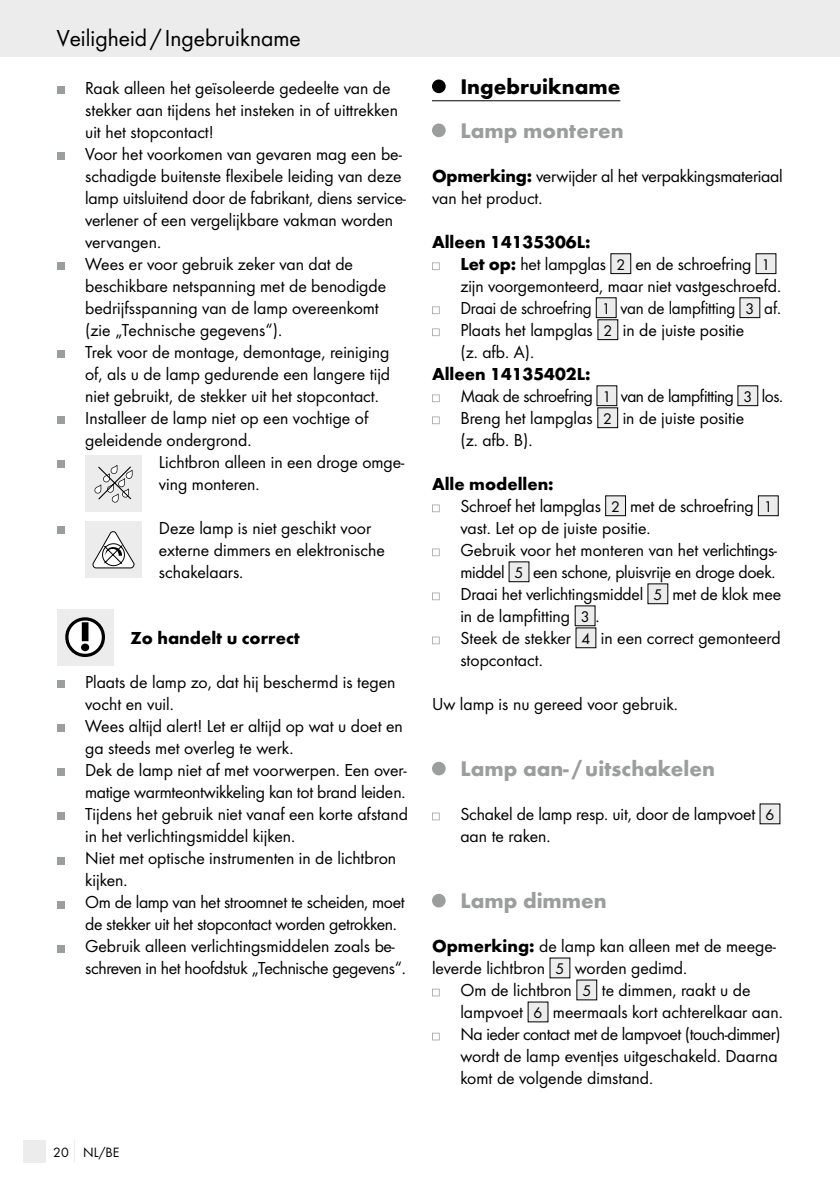
<style>
.page{position:relative;width:840px;height:1191px;background:#fff}
.page>*{position:absolute;margin:0;border:0;box-sizing:border-box;transform-origin:0 0}
.t1{font:24px "Futura Boo";color:#000}
.t2{font:700 22px "Futura";color:#9c9d9d}
.t3{font:700 22px "Futura";color:#000}
.t4{font:18px/22px "Futura Boo";color:#000}
.t5{font:700 18px "Futura";color:#000}
.t6{font:14px "Futura Boo";color:#000}
.s1{font-family:"Futura";font-weight:700}
.s2{font-size:16px}
</style>
<div class="page">
<div style="left:23px;top:1140px;width:22px;height:22px;background:#ececec"></div>
<svg style="left:74px;top:1140px;width:1px;height:22px"></svg>
<div style="left:0;top:0;width:839px;height:57px;background:#ececec"></div>
<div style="left:57px;top:86px;width:7px;height:8px;background:#9c9d9d"></div>
<div style="left:57px;top:152px;width:7px;height:8px;background:#9c9d9d"></div>
<div style="left:57px;top:262px;width:7px;height:8px;background:#9c9d9d"></div>
<div style="left:57px;top:350px;width:7px;height:8px;background:#9c9d9d"></div>
<div style="left:57px;top:416px;width:7px;height:8px;background:#9c9d9d"></div>
<div style="left:57px;top:460px;width:7px;height:8px;background:#9c9d9d"></div>
<div style="left:85px;top:455px;width:57px;height:57px;background:#ececec"></div>
<svg style="left:94px;top:465px;width:39px;height:37px"></svg>
<div style="left:57px;top:526px;width:7px;height:8px;background:#9c9d9d"></div>
<div style="left:85px;top:521px;width:57px;height:57px;background:#ececec"></div>
<svg style="left:92px;top:531px;width:43px;height:38px"></svg>
<div style="left:57px;top:609px;width:56px;height:56px;background:#ececec"></div>
<svg style="left:65px;top:617px;width:40px;height:40px"></svg>
<div style="left:57px;top:680px;width:7px;height:8px;background:#9c9d9d"></div>
<div style="left:57px;top:724px;width:7px;height:8px;background:#9c9d9d"></div>
<div style="left:57px;top:768px;width:7px;height:8px;background:#9c9d9d"></div>
<div style="left:57px;top:812px;width:7px;height:8px;background:#9c9d9d"></div>
<div style="left:57px;top:856px;width:7px;height:8px;background:#9c9d9d"></div>
<div style="left:57px;top:900px;width:7px;height:8px;background:#9c9d9d"></div>
<div style="left:57px;top:944px;width:7px;height:8px;background:#9c9d9d"></div>
<hr style="left:432px;top:100px;width:188px;height:1px;background:#000">
<div style="left:432px;top:79px;width:13px;height:14px;background:#000;border-radius:50%"></div>
<div style="left:432px;top:123px;width:13px;height:14px;background:#9c9d9d;border-radius:50%"></div>
<svg style="left:432px;top:262px;width:7px;height:8px"></svg>
<div style="left:610px;top:254px;width:20px;height:20px;background:#ececec"></div>
<div style="left:610px;top:253px;width:21px;height:21px;border:1px solid #000"></div>
<div style="left:755px;top:254px;width:20px;height:20px;background:#ececec"></div>
<div style="left:755px;top:253px;width:21px;height:21px;border:1px solid #000"></div>
<svg style="left:432px;top:306px;width:7px;height:8px"></svg>
<div style="left:596px;top:298px;width:19px;height:20px;background:#ececec"></div>
<div style="left:595px;top:297px;width:21px;height:21px;border:1px solid #000"></div>
<div style="left:739px;top:298px;width:20px;height:20px;background:#ececec"></div>
<svg style="left:432px;top:328px;width:7px;height:8px"></svg>
<div style="left:597px;top:320px;width:20px;height:20px;background:#ececec"></div>
<svg style="left:432px;top:394px;width:7px;height:8px"></svg>
<div style="left:596px;top:386px;width:20px;height:20px;background:#ececec"></div>
<div style="left:737px;top:386px;width:20px;height:20px;background:#ececec"></div>
<svg style="left:432px;top:416px;width:7px;height:8px"></svg>
<div style="left:597px;top:408px;width:20px;height:20px;background:#ececec"></div>
<svg style="left:432px;top:504px;width:7px;height:8px"></svg>
<div style="left:605px;top:496px;width:20px;height:20px;background:#ececec"></div>
<div style="left:604px;top:495px;width:21px;height:21px;border:1px solid #000"></div>
<div style="left:758px;top:496px;width:19px;height:20px;background:#ececec"></div>
<div style="left:757px;top:495px;width:21px;height:21px;border:1px solid #000"></div>
<svg style="left:432px;top:548px;width:7px;height:8px"></svg>
<div style="left:509px;top:562px;width:19px;height:20px;background:#ececec"></div>
<svg style="left:432px;top:592px;width:7px;height:8px"></svg>
<div style="left:647px;top:584px;width:20px;height:20px;background:#ececec"></div>
<div style="left:575px;top:606px;width:19px;height:20px;background:#ececec"></div>
<svg style="left:432px;top:636px;width:7px;height:8px"></svg>
<div style="left:575px;top:628px;width:20px;height:20px;background:#ececec"></div>
<div style="left:432px;top:761px;width:13px;height:14px;background:#9c9d9d;border-radius:50%"></div>
<svg style="left:432px;top:812px;width:7px;height:8px"></svg>
<div style="left:759px;top:804px;width:20px;height:20px;background:#ececec"></div>
<div style="left:432px;top:893px;width:13px;height:14px;background:#9c9d9d;border-radius:50%"></div>
<div style="left:549px;top:958px;width:20px;height:20px;background:#ececec"></div>
<svg style="left:432px;top:988px;width:7px;height:8px"></svg>
<div style="left:576px;top:980px;width:20px;height:20px;background:#ececec"></div>
<div style="left:528px;top:1002px;width:19px;height:20px;background:#ececec"></div>
<svg style="left:432px;top:1032px;width:7px;height:8px"></svg>
<h1 class="t1" style="left:57px;top:24px;width:245px">Veiligheid/ Ingebruikname</h1>
<p class="t4" style="left:85px;top:77px;width:307px">Raak alleen het geïsoleerde gedeelte van de</p>
<p class="t4" style="left:85px;top:99px;width:314px">stekker aan tijdens het insteken in of uittrekken</p>
<p class="t4" style="left:85px;top:121px;width:130px">uit het stopcontact!</p>
<p class="t4" style="left:85px;top:143px;width:318px">Voor het voorkomen van gevaren mag een be-</p>
<p class="t4" style="left:85px;top:165px;width:317px">schadigde buitenste flexibele leiding van deze</p>
<p class="t4" style="left:85px;top:187px;width:322px">lamp uitsluitend door de fabrikant, diens service-</p>
<p class="t4" style="left:85px;top:209px;width:309px">verlener of een vergelijkbare vakman worden</p>
<p class="t4" style="left:85px;top:231px;width:77px">vervangen.</p>
<p class="t4" style="left:85px;top:253px;width:269px">Wees er voor gebruik zeker van dat de</p>
<p class="t4" style="left:85px;top:275px;width:302px">beschikbare netspanning met de benodigde</p>
<p class="t4" style="left:85px;top:297px;width:295px">bedrijfsspanning van de lamp overeenkomt</p>
<p class="t4" style="left:85px;top:319px;width:198px">(zie „Technische gegevens“).</p>
<p class="t4" style="left:85px;top:341px;width:305px">Trek voor de montage, demontage, reiniging</p>
<p class="t4" style="left:85px;top:363px;width:306px">of, als u de lamp gedurende een langere tijd</p>
<p class="t4" style="left:85px;top:385px;width:295px">niet gebruikt, de stekker uit het stopcontact.</p>
<p class="t4" style="left:85px;top:407px;width:284px">Installeer de lamp niet op een vochtige of</p>
<p class="t4" style="left:85px;top:429px;width:168px">geleidende ondergrond.</p>
<p class="t4" style="left:159px;top:451px;width:247px">Lichtbron alleen in een droge omge-</p>
<p class="t4" style="left:159px;top:473px;width:102px">ving monteren.</p>
<p class="t4" style="left:159px;top:517px;width:227px">Deze lamp is niet geschikt voor externe dimmers en elektronische schakelaars.</p>
<p class="t5" style="left:130px;top:627px;width:171px">Zo handelt u correct</p>
<p class="t4" style="left:85px;top:671px;width:324px">Plaats de lamp zo, dat hij beschermd is tegen vocht en vuil.<br>Wees altijd alert! Let er altijd op wat u doet en ga steeds met overleg te werk.<br>Dek de lamp niet af met voorwerpen. Een over&shy;matige warmteontwikkeling kan tot brand leiden.<br>Tijdens het gebruik niet vanaf een korte afstand in het verlichtingsmiddel kijken.<br>Niet met optische instrumenten in de lichtbron kijken.<br>Om de lamp van het stroomnet te scheiden, moet de stekker uit het stopcontact worden getrokken.<br>Gebruik alleen verlichtingsmiddelen zoals be&shy;schreven in het hoofdstuk „Technische gegevens“.</p>
<p class="t6" style="left:53px;top:1143px;width:67px">20 NL/BE</p>
<p class="t3" style="left:460px;top:73px;width:161px">Ingebruikname</p>
<p class="t2" style="left:460px;top:117px;width:165px">Lamp monteren</p>
<p class="t4" style="left:432px;top:165px;width:352px"><span class="s1">Opmerking:</span> verwijder al het verpakkingsmateriaal van het product.</p>
<p class="t5" style="left:432px;top:231px;width:160px">Alleen 14135306L:</p>
<p class="t4" style="left:460px;top:253px;width:322px"><span class="s1">Let op:</span> het lampglas <span class="s2">2</span> en de schroefring <span class="s2">1 </span>zijn voorgemonteerd, maar niet vastgeschroefd.<br>Draai de schroefring <span class="s2">1</span> van de lampfitting <span class="s2">3</span> af.<br>Plaats het lampglas <span class="s2">2</span> in de juiste positie<br>(z. afb. A).</p>
<p class="t5" style="left:432px;top:363px;width:160px">Alleen 14135402L:</p>
<p class="t4" style="left:460px;top:385px;width:324px">Maak de schroefring <span class="s2">1</span> van de lampfitting <span class="s2">3</span> los.<br>Breng het lampglas <span class="s2">2</span> in de juiste positie<br>(z. afb. B).</p>
<p class="t5" style="left:432px;top:473px;width:123px">Alle modellen:</p>
<p class="t4" style="left:460px;top:495px;width:322px">Schroef het lampglas <span class="s2">2</span> met de schroefring <span class="s2">1 </span>vast. Let op de juiste positie.<br>Gebruik voor het monteren van het verlichtings&shy;middel <span class="s2">5</span> een schone, pluisvrije en droge doek.<br>Draai het verlichtingsmiddel <span class="s2">5</span> met de klok mee in de lampfitting <span class="s2">3</span> .<br>Steek de stekker <span class="s2">4</span> in een correct gemonteerd stopcontact.</p>
<p class="t4" style="left:432px;top:693px;width:247px">Uw lamp is nu gereed voor gebruik.</p>
<p class="t2" style="left:460px;top:755px;width:256px">Lamp aan- /uitschakelen</p>
<p class="t4" style="left:460px;top:803px;width:315px">Schakel de lamp resp. uit, door de lampvoet <span class="s2">6 </span>aan te raken.</p>
<p class="t2" style="left:460px;top:887px;width:148px">Lamp dimmen</p>
<p class="t4" style="left:432px;top:935px;width:345px"><span class="s1">Opmerking:</span> de lamp kan alleen met de meege&shy;leverde lichtbron <span class="s2">5</span> worden gedimd.</p>
<p class="t4" style="left:460px;top:979px;width:324px">Om de lichtbron <span class="s2">5</span> te dimmen, raakt u de lampvoet <span class="s2">6</span> meermaals kort achterelkaar aan.<br>Na ieder contact met de lampvoet (touch-dimmer) wordt de lamp eventjes uitgeschakeld. Daarna komt de volgende dimstand.</p>
</div>
